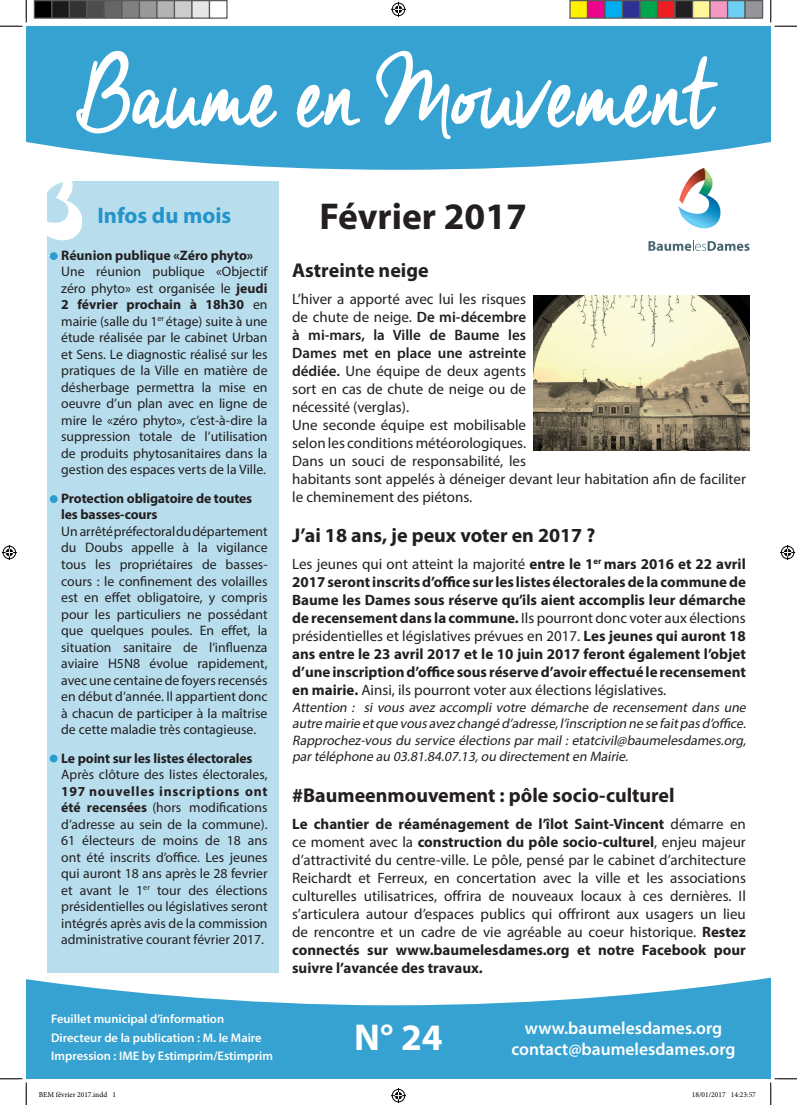
<style>
.page{position:relative;width:797px;height:1105px;background:#fff}
.page>*{position:absolute;margin:0;border:0;box-sizing:border-box;transform-origin:0 0}
.t1{font:100px "Cheddar Jack";letter-spacing:-.015em;color:#fff}
.t2{font:700 37.5px "Myriad Pro";color:#231f20}
.t3{font:700 37.5px "Myriad Pro";color:#fff}
.t4{font:700 22.5px "Myriad Pro";color:#2394cb}
.t5{font:700 20px "Myriad Pro";color:#231f20}
.t6{font:600 17.5px/21px "Myriad Pro";color:#fff;text-align:center}
.t7{font:15px/18px "Myriad Pro";color:#231f20}
.t8{font:700 15px/18px "Myriad Pro";color:#231f20;text-align:justify}
.t9{font:13.75px/16.5px "Myriad Pro";color:#231f20;text-align:justify}
.t10{font:italic 13.75px/16.5px "Myriad Pro";color:#231f20;text-align:justify}
.t11{font:700 13.75px/16.5px "Myriad Pro";letter-spacing:-.01em;color:#231f20}
.t12{font:600 12.5px/18px "Myriad Pro";color:#fff}
.t13{font:7.5px "Minion Pro";color:#000}
.s1{font-weight:700}
.s2{font-weight:600}
.s3{font-weight:400}
</style>
<div class="page">
<div style="left:26px;top:26px;width:744px;height:144px;background:#35a2d1"></div>
<svg style="left:26px;top:972px;width:744px;height:107px;fill:#35a2d1"></svg>
<div style="left:647px;top:168px;width:104px;height:94px;background:#fff"></div>
<svg style="left:648px;top:241px;width:101px;height:10px"></svg>
<svg style="left:678px;top:168px;width:43px;height:61px"></svg>
<div style="left:47px;top:181px;width:232px;height:791px;background:#b8deee"></div>
<svg style="left:47px;top:181px;width:36px;height:60px"></svg>
<div style="left:50px;top:252px;width:8px;height:8px;background:#2a9dce;border-radius:50%"></div>
<div style="left:50px;top:495px;width:8px;height:8px;background:#2a9dce;border-radius:50%"></div>
<div style="left:50px;top:755px;width:8px;height:7px;background:#2a9dce;border-radius:50%"></div>
<img style="left:533px;top:296px;width:216px;height:154px">
<svg style="left:0;top:0;width:27px;height:27px"></svg>
<svg style="left:0;top:1078px;width:27px;height:27px"></svg>
<svg style="left:770px;top:0;width:27px;height:27px"></svg>
<svg style="left:770px;top:1078px;width:27px;height:27px"></svg>
<svg style="left:391px;top:2px;width:15px;height:15px"></svg>
<svg style="left:391px;top:1088px;width:15px;height:15px"></svg>
<svg style="left:2px;top:545px;width:15px;height:15px"></svg>
<svg style="left:780px;top:545px;width:15px;height:15px"></svg>
<div style="left:34px;top:1px;width:18px;height:17px;background:#000"></div>
<div style="left:34px;top:0;width:18px;height:19px;border:1px solid #595959"></div>
<div style="left:52px;top:1px;width:17px;height:17px;background:#1a1a1a"></div>
<div style="left:51px;top:0;width:19px;height:19px;border:1px solid #595959"></div>
<div style="left:69px;top:1px;width:18px;height:17px;background:#333"></div>
<div style="left:69px;top:0;width:19px;height:19px;border:1px solid #595959"></div>
<div style="left:87px;top:1px;width:17px;height:17px;background:#4d4d4d"></div>
<div style="left:86px;top:0;width:19px;height:19px;border:1px solid #595959"></div>
<div style="left:104px;top:1px;width:18px;height:17px;background:#666"></div>
<div style="left:104px;top:0;width:18px;height:19px;border:1px solid #595959"></div>
<div style="left:122px;top:1px;width:17px;height:17px;background:#808080"></div>
<div style="left:121px;top:0;width:19px;height:19px;border:1px solid #595959"></div>
<div style="left:139px;top:1px;width:18px;height:17px;background:#999"></div>
<div style="left:139px;top:0;width:19px;height:19px;border:1px solid #595959"></div>
<div style="left:157px;top:1px;width:17px;height:17px;background:#b3b3b3"></div>
<div style="left:156px;top:0;width:19px;height:19px;border:1px solid #595959"></div>
<div style="left:174px;top:1px;width:18px;height:17px;background:#ccc"></div>
<div style="left:174px;top:0;width:18px;height:19px;border:1px solid #595959"></div>
<div style="left:192px;top:1px;width:17px;height:17px;background:#e6e6e6"></div>
<div style="left:191px;top:0;width:19px;height:19px;border:1px solid #595959"></div>
<div style="left:209px;top:0;width:19px;height:19px;border:1px solid #595959"></div>
<div style="left:570px;top:1px;width:17px;height:17px;background:#fff101"></div>
<div style="left:569px;top:0;width:19px;height:19px;border:1px solid #595959"></div>
<div style="left:587px;top:1px;width:18px;height:17px;background:#ed028c"></div>
<div style="left:587px;top:0;width:18px;height:19px;border:1px solid #595959"></div>
<div style="left:605px;top:1px;width:17px;height:17px;background:#00aeef"></div>
<div style="left:604px;top:0;width:19px;height:19px;border:1px solid #595959"></div>
<div style="left:622px;top:1px;width:18px;height:17px;background:#2e3092"></div>
<div style="left:622px;top:0;width:18px;height:19px;border:1px solid #595959"></div>
<div style="left:640px;top:1px;width:17px;height:17px;background:#00a54f"></div>
<div style="left:639px;top:0;width:19px;height:19px;border:1px solid #595959"></div>
<div style="left:657px;top:1px;width:18px;height:17px;background:#ee1d23"></div>
<div style="left:657px;top:0;width:18px;height:19px;border:1px solid #595959"></div>
<div style="left:675px;top:1px;width:17px;height:17px;background:#231f20"></div>
<div style="left:674px;top:0;width:19px;height:19px;border:1px solid #595959"></div>
<div style="left:692px;top:1px;width:18px;height:17px;background:#fff79a"></div>
<div style="left:692px;top:0;width:18px;height:19px;border:1px solid #595959"></div>
<div style="left:710px;top:1px;width:17px;height:17px;background:#f499c2"></div>
<div style="left:709px;top:0;width:19px;height:19px;border:1px solid #595959"></div>
<div style="left:727px;top:1px;width:18px;height:17px;background:#6bcff6"></div>
<div style="left:727px;top:0;width:18px;height:19px;border:1px solid #595959"></div>
<div style="left:745px;top:1px;width:17px;height:17px;background:#939598"></div>
<div style="left:744px;top:0;width:19px;height:19px;border:1px solid #595959"></div>
<div style="left:39px;top:1057px;width:77px;height:22px;background:#35a2d1"></div>
<h1 class="t1" style="left:76px;top:43px;width:645px">Baume en Mouvement</h1>
<h3 class="t4" style="left:97px;top:200px;width:135px">Infos du mois</h3>
<p class="t11" style="left:61px;top:247px;width:194px">Réunion publique «Zéro phyto»</p>
<p class="t9" style="left:61px;top:263px;width:208px">Une réunion publique «Objectif zéro phyto» est organisée le <span class="s1">jeudi 2 février prochain à 18h30</span> en mairie (salle du 1<sup>er</sup> étage) suite à une étude réalisée par le cabinet Urban et Sens. Le diagnostic réalisé sur les pratiques de la Ville en matière de désherbage permettra la mise en oeuvre d’un plan avec en ligne de mire le «zéro phyto», c’est-à-dire la suppression totale de l’utilisation de produits phytosanitaires dans la gestion des espaces verts de la Ville.</p>
<p class="t11" style="left:61px;top:490px;width:192px">Protection obligatoire de toutes les basses-cours</p>
<p class="t9" style="left:61px;top:523px;width:208px">Un arrêtépréfectoraldu département du Doubs appelle à la vigilance tous les propriétaires de basses&shy;cours : le confinement des volailles est en effet obligatoire, y compris pour les particuliers ne possédant que quelques poules. En effet, la situation sanitaire de l’influenza aviaire H5N8 évolue rapidement, avec une centaine de foyers recensés en début d’année. Il appartient donc à chacun de participer à la maîtrise de cette maladie très contagieuse.</p>
<p class="t11" style="left:61px;top:749px;width:193px">Le point sur les listes électorales</p>
<p class="t9" style="left:61px;top:766px;width:208px">Après clôture des listes électorales,</p>
<p class="t9" style="left:61px;top:782px;width:208px"><span class="s1">197 nouvelles inscriptions ont été recensées</span> (hors modifications d’adresse au sein de la commune).<br>61 électeurs de moins de 18 ans ont été inscrits d’office. Les jeunes qui auront 18 ans après le 28 fevrier et avant le 1<sup>er</sup> tour des élections présidentielles ou législatives seront intégrés après avis de la commission administrative courant février 2017.</p>
<p class="t12" style="left:51px;top:1010px;width:175px">Feuillet municipal d’information</p>
<p class="t12" style="left:51px;top:1028px;width:223px">Directeur de la publication : M. le Maire<br>Impression : IME by Estimprim/Estimprim</p>
<h2 class="t2" style="left:319px;top:192px;width:209px">Février 2017</h2>
<h3 class="t5" style="left:292px;top:257px;width:138px">Astreinte neige</h3>
<p class="t7" style="left:292px;top:289px;width:455px">L’hiver a apporté avec lui les risques<br>de chute de neige. <span class="s2">De mi-décembre<br>à mi-mars, la Ville de Baume les<br>Dames met en place une astreinte<br>dédiée.</span> Une équipe de deux agents<br>sort en cas de chute de neige ou de<br>nécessité (verglas).<br>Une seconde équipe est mobilisable<br>selon les conditions météorologiques.<br>Dans un souci de responsabilité, les<br>habitants sont appelés à déneiger devant leur habitation afin de faciliter le cheminement des piétons.</p>
<h3 class="t5" style="left:292px;top:522px;width:305px">J’ai 18 ans, je peux voter en 2017 ?</h3>
<p class="t8" style="left:292px;top:555px;width:455px"><span class="s3">Les jeunes qui ont atteint la majorité</span> entre le 1<sup>er</sup> mars 2016 et 22 avril 2017 seront inscrits d’office sur les listes électorales de la commune de Baume les Dames sous réserve qu’ils aient accomplis leur démarche de recensement dans la commune. <span class="s3">Ils pourront donc voter aux élections présidentielles et législatives prévues en 2017.</span> Les jeunes qui auront 18 ans entre le 23 avril 2017 et le 10 juin 2017 feront également l’objet d’une inscription d’office sous réserve d’avoir effectué le recensement en mairie. <span class="s3">Ainsi, ils pourront voter aux élections législatives.</span></p>
<p class="t10" style="left:292px;top:699px;width:458px">Attention : si vous avez accompli votre démarche de recensement dans une autre mairie etque vous avez changé d’adresse,l’inscription ne se faitpas d’office.<br>Rapprochez-vous du service élections par mail : etatcivil@baumelesdames.org, partéléphone au 03.81.84.07.13,ou directementen Mairie.</p>
<h3 class="t5" style="left:292px;top:782px;width:384px">#Baumeenmouvement : pôle socio-culturel</h3>
<p class="t7" style="left:292px;top:814px;width:455px;text-align:justify"><span class="s1">Le chantier de réaménagement de l’îlot Saint-Vincent</span> démarre en ce moment avec la <span class="s1">construction du pôle socio-culturel</span>, enjeu majeur d’attractivité du centre-ville. Le pôle, pensé par le cabinet d’architecture Reichardt et Ferreux, en concertation avec la ville et les associations culturelles utilisatrices, offrira de nouveaux locaux à ces dernières. Il s’articulera autour d’espaces publics qui offriront aux usagers un lieu de rencontre et un cadre de vie agréable au coeur historique. <span class="s1">Restez connectés sur www.baumelesdames.org et notre Facebook pour suivre l’avancée des travaux.</span></p>
<h2 class="t3" style="left:354px;top:1013px;width:90px">N° 24</h2>
<p class="t6" style="left:511px;top:1017px;width:225px">www.baumelesdames.org contact@baumelesdames.org</p>
<p class="t13" style="left:39px;top:1090px;width:79px">BEM février 2017.indd 1</p>
<p class="t13" style="left:692px;top:1090px;width:65px">18/01/2017 14:23:57</p>
</div>
